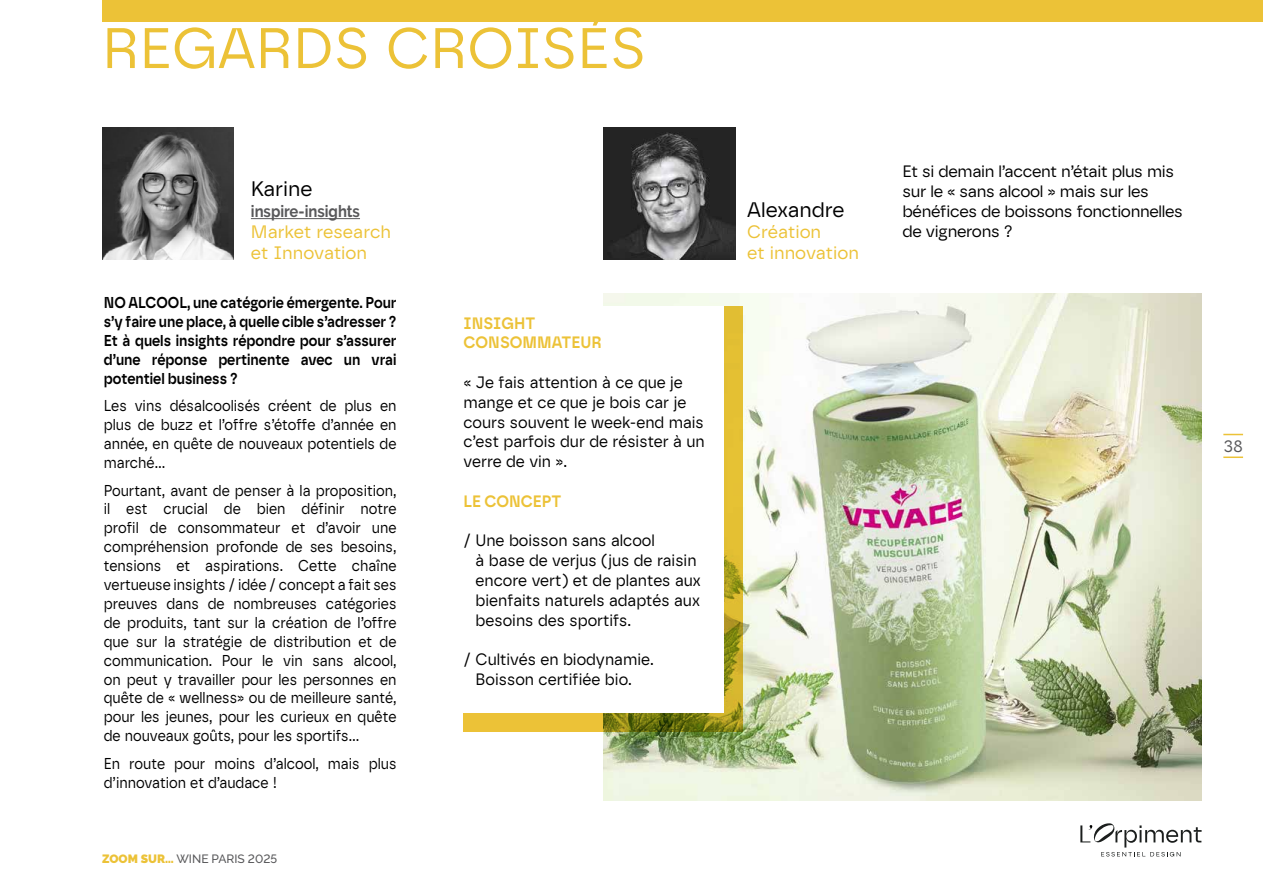
<style>
.page{position:relative;width:1263px;height:893px;background:#fff}
.page>*{position:absolute;margin:0;border:0;box-sizing:border-box;transform-origin:0 0}
.t1{font:57px "Safiro";color:#ecc237}
.t2{font:21px "Safiro";color:#000}
.t3{font:18px/21px "Safiro";color:#ecc237}
.t4{font:16.5px/19.8px "Safiro";color:#000;scale:.95 1}
.t5{font:16.5px/19.8px "Safiro";letter-spacing:-.02em;color:#000}
.t6{font:600 16.5px/19.8px "Safiro";color:#ecc237;scale:.95 1}
.t7{font:700 16.5px "Raleway";color:#58585a;scale:.9 1}
.t8{font:16.5px "Safiro";color:#58585a}
.t9{font:15.75px/18.9px "Safiro";color:#000;text-align:justify;scale:.9 1}
.t10{font:600 15.75px/18.9px "Safiro";color:#000;text-align:justify;scale:.9 1}
.t11{font:500 12px "Raleway";color:#58585a}
.s1{font-weight:900;color:#ecc237}
</style>
<div class="page">
<div style="left:102px;top:0;width:1161px;height:21px;background:#ecc237"></div>
<svg style="left:1223px;top:434px;width:20px;height:1px"></svg>
<hr style="left:1223px;top:456px;width:20px;height:2px;background:#ecc237">
<img style="left:603px;top:128px;width:132px;height:131px">
<hr style="left:251px;top:218px;width:109px;height:1px;background:#58585a">
<img style="left:102px;top:128px;width:132px;height:131px">
<img style="left:603px;top:293px;width:598px;height:507px">
<svg style="left:463px;top:306px;width:280px;height:425px;background:#c5ab29"></svg>
<div style="left:463px;top:306px;width:261px;height:407px;background:#fff"></div>
<svg style="left:1080px;top:823px;width:121px;height:33px"></svg>
<h1 class="t1" style="left:102px;top:15px;width:546px">REGARDS CROISÉS</h1>
<h2 class="t2" style="left:251px;top:177px;width:63px">Karine</h2>
<p class="t7" style="left:251px;top:202px;width:123px">inspire-insights</p>
<p class="t3" style="left:251px;top:222px;width:142px">Market research et Innovation</p>
<p class="t10" style="left:104px;top:293px;width:327px">NO ALCOOL, une catégorie émergente. Pour s’y faire une place, à quelle cible s’adresser ?<br>Et à quels insights répondre pour s’assurer d’une réponse pertinente avec un vrai potentiel business ?</p>
<p class="t9" style="left:104px;top:396px;width:327px">Les vins désalcoolisés créent de plus en plus de buzz et l’offre s’étoffe d’année en année, en quête de nouveaux potentiels de marché…</p>
<p class="t9" style="left:104px;top:481px;width:327px">Pourtant, avant de penser à la proposition, il est crucial de bien définir notre profil de consommateur et d’avoir une compréhension profonde de ses besoins, tensions et aspirations. Cette chaîne vertueuse insights / idée / concept a fait ses preuves dans de nombreuses catégories de produits, tant sur la création de l’offre que sur la stratégie de distribution et de communication. Pour le vin sans alcool, on peut y travailler pour les personnes en quête de « wellness» ou de meilleure santé, pour les jeunes, pour les curieux en quête de nouveaux goûts, pour les sportifs…</p>
<p class="t9" style="left:104px;top:754px;width:327px">En route pour moins d’alcool, mais plus d’innovation et d’audace !</p>
<p class="t11" style="left:102px;top:852px;width:177px"><span class="s1">ZOOM SUR…</span> WINE PARIS 2025</p>
<p class="t6" style="left:463px;top:313px;width:147px">INSIGHT<br>CONSOMMATEUR</p>
<p class="t4" style="left:463px;top:372px;width:255px">« Je fais attention à ce que je mange et ce que je bois car je cours souvent le week-end mais c’est parfois dur de résister à un verre de vin ».</p>
<p class="t6" style="left:463px;top:491px;width:105px">LE CONCEPT</p>
<p class="t4" style="left:476px;top:531px;width:238px;text-indent:-12px">/ Une boisson sans alcool<br>à base de verjus (jus de raisin encore vert) et de plantes aux bienfaits naturels adaptés aux besoins des sportifs.</p>
<p class="t4" style="left:463px;top:649px;width:202px;text-align:center">/ Cultivés en biodynamie.<br>Boisson certifiée bio.</p>
<h2 class="t2" style="left:747px;top:198px;width:99px">Alexandre</h2>
<p class="t3" style="left:747px;top:222px;width:113px">Création<br>et innovation</p>
<p class="t5" style="left:902px;top:162px;width:282px">Et si demain l’accent n’était plus mis sur le « sans alcool » mais sur les bénéfices de boissons fonctionnelles de vignerons ?</p>
<p class="t8" style="left:1223px;top:437px;width:21px">38</p>
</div>
